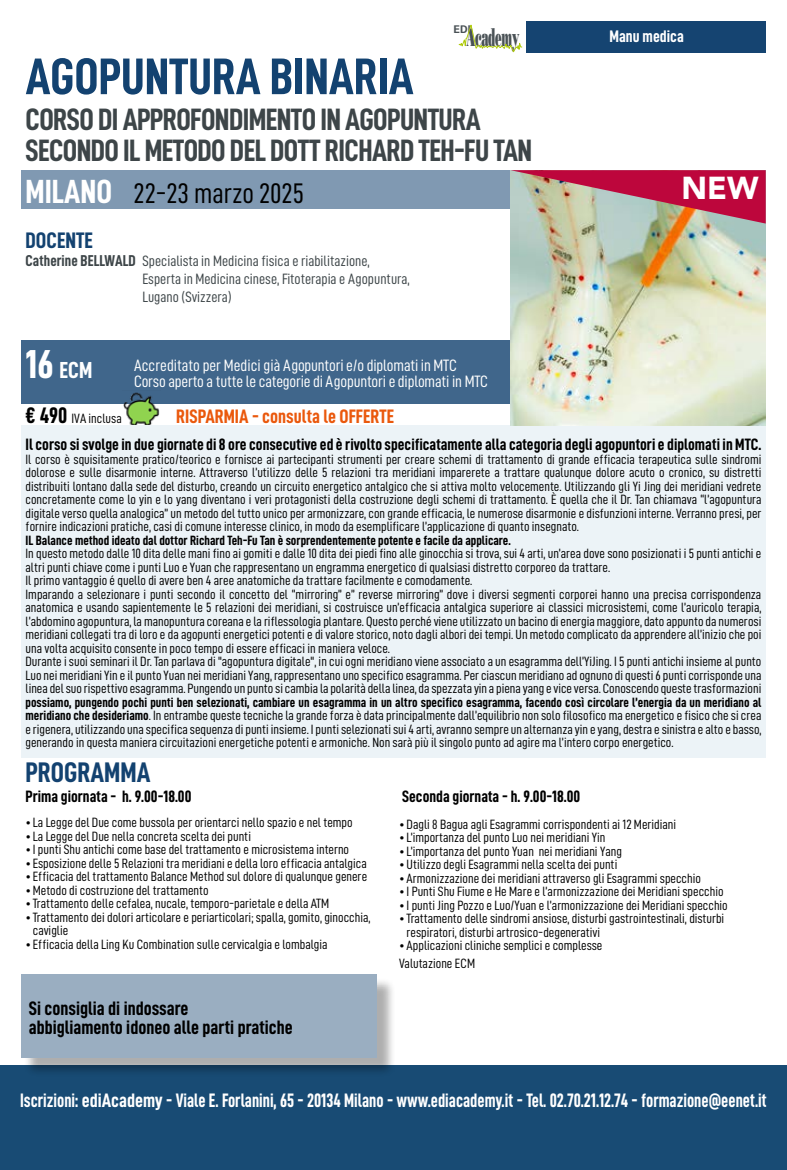
<style>
.page{position:relative;width:787px;height:1170px;background:#fff}
.page>*{position:absolute;margin:0;border:0;box-sizing:border-box;transform-origin:0 0}
.t1{font:51.6px "D DIN Condensed Bold";color:#134270}
.t2{font:900 31.5px "Avenir LT Std";color:#fff}
.t3{font:30.9px/30.9px "D DIN Condensed Bold";letter-spacing:-.02em;color:#3d4548}
.t4{font:28.35px "D DIN Condensed";color:#000}
.t5{font:28.35px "D DIN Condensed Bold";color:#134270}
.t6{font:25.35px "Bodoni Std Poster";letter-spacing:-.03em;color:#4a5256;scale:.43 1}
.t7{font:23.25px "D DIN Condensed Bold";color:#fff}
.t8{font:22.5px "D DIN Condensed Bold";color:#134270}
.t9{font:19.5px "D DIN Condensed Bold";color:#fff;scale:.9 1}
.t10{font:19.5px/19.5px "D DIN Condensed Bold";color:#000}
.t11{font:19.5px "D DIN Condensed Bold";color:#ea580c}
.t12{font:16.8px "D DIN Condensed Bold";color:#fff}
.t13{font:16.5px "D DIN Condensed Bold";color:#000}
.t14{font:16.5px/16.5px "D DIN Condensed";letter-spacing:-.01em;color:#fff}
.t15{font:15px/18px "D DIN Condensed";color:#3d4548}
.t16{font:13.5px/13.5px "D DIN Condensed";color:#000}
.t17{font:13.5px "D DIN Condensed Bold";color:#000}
.t18{font:700 10.65px "Univers LT Std";color:#4a5256}
.s1{font-family:"D DIN Condensed Bold";font-size:33.6px;color:#fff}
.s2{font-family:"D DIN Condensed Bold";font-size:15.75px}
.s3{font-size:40.5px}
.s4{font-family:"D DIN Condensed Bold";font-size:22.5px}
.s5{font-family:"D DIN Condensed Bold"}
</style>
<div class="page">
<div style="left:526px;top:21px;width:239px;height:31px;background:#134270"></div>
<svg style="left:458px;top:24px;width:64px;height:28px"></svg>
<div style="left:21px;top:340px;width:489px;height:64px;background:#40668b"></div>
<div style="left:0;top:1064px;width:787px;height:105px;background:#184b74"></div>
<div style="left:21px;top:170px;width:489px;height:38px;background:#8099b2"></div>
<img style="left:123px;top:392px;width:37px;height:33px">
<div style="left:21px;top:425px;width:744px;height:333px;background:#ecf3f7"></div>
<div style="left:24px;top:976px;width:372px;height:101px;background:#000;opacity:.75"></div>
<div style="left:21px;top:974px;width:356px;height:84px;background:#9aaec1"></div>
<img style="left:510px;top:223px;width:255px;height:202px">
<svg style="left:510px;top:170px;width:255px;height:53px;background:#bc6573"></svg>
<p class="t18" style="left:453px;top:23px;width:19px">EDI</p>
<h3 class="t6" style="left:466px;top:21px;width:126px">Academy</h3>
<p class="t12" style="left:609px;top:27px;width:76px">Manu medica</p>
<h1 class="t1" style="left:26px;top:48px;width:389px">AGOPUNTURA BINARIA</h1>
<h3 class="t3" style="left:26px;top:103px;width:508px">CORSO DI APPROFONDIMENTO IN AGOPUNTURA<br>SECONDO IL METODO DEL DOTT RICHARD TEH-FU TAN</h3>
<h3 class="t4" style="left:26px;top:178px;width:280px"><span class="s1">MILANO</span> 22-23 marzo 2025</h3>
<h3 class="t8" style="left:26px;top:227px;width:69px">DOCENTE</h3>
<p class="t15" style="left:143px;top:251px;width:269px;text-indent:-117px"><span class="s2">Catherine BELLWALD</span> Specialista in Medicina fisica e riabilitazione,<br>Esperta in Medicina cinese, Fitoterapia e Agopuntura,<br>Lugano (Svizzera)</p>
<h3 class="t7" style="left:26px;top:357px;width:68px"><span class="s3">16</span> ECM</h3>
<p class="t14" style="left:134px;top:356px;width:356px">Accreditato per Medici già Agopuntori e/o diplomati in MTC<br>Corso aperto a tutte le categorie di Agopuntori e diplomati in MTC</p>
<h2 class="t2" style="left:681px;top:169px;width:79px">NEW</h2>
<p class="t16" style="left:26px;top:411px;width:98px"><span class="s4">€ 490</span> IVA inclusa</p>
<h3 class="t11" style="left:176px;top:405px;width:219px">RISPARMIA - consulta le OFFERTE</h3>
<p class="t13" style="left:26px;top:435px;width:737px">Il corso si svolge in due giornate di 8 ore consecutive ed è rivolto specificatamente alla categoria degli agopuntori e diplomati in MTC.</p>
<p class="t16" style="left:26px;top:452px;width:737px;text-align:justify">Il corso è squisitamente pratico/teorico e fornisce ai partecipanti strumenti per creare schemi di trattamento di grande efficacia terapeutica sulle sindromi dolorose e sulle disarmonie interne. Attraverso l’utilizzo delle 5 relazioni tra meridiani imparerete a trattare qualunque dolore acuto o cronico, su distretti distribuiti lontano dalla sede del disturbo, creando un circuito energetico antalgico che si attiva molto velocemente. Utilizzando gli Yi Jing dei meridiani vedrete concretamente come lo yin e lo yang diventano i veri protagonisti della costruzione degli schemi di trattamento. È quella che il Dr. Tan chiamava “l’agopuntura digitale verso quella analogica” un metodo del tutto unico per armonizzare, con grande efficacia, le numerose disarmonie e disfunzioni interne. Verranno presi, per fornire indicazioni pratiche, casi di comune interesse clinico, in modo da esemplificare l’applicazione di quanto insegnato.</p>
<p class="t17" style="left:26px;top:532px;width:487px">IL Balance method ideato dal dottor Richard Teh-Fu Tan è sorprendentemente potente e facile da applicare.</p>
<p class="t16" style="left:26px;top:546px;width:737px">In questo metodo dalle 10 dita delle mani fino ai gomiti e dalle 10 dita dei piedi fino alle ginocchia si trova, sui 4 arti, un’area dove sono posizionati i 5 punti antichi e altri punti chiave come i punti Luo e Yuan che rappresentano un engramma energetico di qualsiasi distretto corporeo da trattare.<br>Il primo vantaggio é quello di avere ben 4 aree anatomiche da trattare facilmente e comodamente.<br>Imparando a selezionare i punti secondo il concetto del “mirroring” e” reverse mirroring” dove i diversi segmenti corporei hanno una precisa corrispondenza anatomica e usando sapientemente le 5 relazioni dei meridiani, si costruisce un’efficacia antalgica superiore ai classici microsistemi, come l’auricolo terapia, l’abdomino agopuntura, la manopuntura coreana e la riflessologia plantare. Questo perché viene utilizzato un bacino di energia maggiore, dato appunto da numerosi meridiani collegati tra di loro e da agopunti energetici potenti e di valore storico, noto dagli albori dei tempi. Un metodo complicato da apprendere all’inizio che poi una volta acquisito consente in poco tempo di essere efficaci in maniera veloce.<br>Durante i suoi seminari il Dr. Tan parlava di "agopuntura digitale", in cui ogni meridiano viene associato a un esagramma dell’YiJing. I 5 punti antichi insieme al punto Luo nei meridiani Yin e il punto Yuan nei meridiani Yang, rappresentano uno specifico esagramma. Per ciascun meridiano ad ognuno di questi 6 punti corrisponde una linea del suo rispettivo esagramma. Pungendo un punto si cambia la polarità della linea, da spezzata yin a piena yang e vice versa. Conoscendo queste trasformazioni</p>
<p class="t17" style="left:26px;top:694px;width:737px">possiamo, pungendo pochi punti ben selezionati, cambiare un esagramma in un altro specifico esagramma, facendo così circolare l’energia da un meridiano al</p>
<p class="t16" style="left:26px;top:708px;width:737px;text-align:justify"><span class="s5">meridiano che desideriamo</span>. In entrambe queste tecniche la grande forza è data principalmente dall’equilibrio non solo filosofico ma energetico e fisico che si crea e rigenera, utilizzando una specifica sequenza di punti insieme. I punti selezionati sui 4 arti, avranno sempre un alternanza yin e yang, destra e sinistra e alto e basso, generando in questa maniera circuitazioni energetiche potenti e armoniche. Non sarà più il singolo punto ad agire ma l’intero corpo energetico.</p>
<h3 class="t5" style="left:26px;top:756px;width:126px">PROGRAMMA</h3>
<p class="t13" style="left:26px;top:786px;width:167px">Prima giornata - h. 9.00-18.00</p>
<p class="t16" style="left:26px;top:815px;width:329px">• La Legge del Due come bussola per orientarci nello spazio e nel tempo</p>
<p class="t16" style="left:26px;top:828px;width:227px">• La Legge del Due nella concreta scelta dei punti</p>
<p class="t16" style="left:26px;top:842px;width:325px">• I punti Shu antichi come base del trattamento e microsistema interno</p>
<p class="t16" style="left:26px;top:855px;width:343px">• Esposizione delle 5 Relazioni tra meridiani e della loro efficacia antalgica</p>
<p class="t16" style="left:26px;top:869px;width:343px">• Efficacia del trattamento Balance Method sul dolore di qualunque genere</p>
<p class="t16" style="left:26px;top:882px;width:184px">•Metodo di costruzione del trattamento</p>
<p class="t16" style="left:26px;top:896px;width:305px">• Trattamento delle cefalea, nucale, temporo-parietale e della ATM</p>
<p class="t16" style="left:33px;top:909px;width:339px;text-indent:-7px">• Trattamento dei dolori articolare e periarticolari; spalla, gomito, ginocchia, caviglie</p>
<p class="t16" style="left:26px;top:936px;width:303px">• Efficacia della Ling Ku Combination sulle cervicalgia e lombalgia</p>
<h3 class="t10" style="left:29px;top:997px;width:265px">Si consiglia di indossare<br>abbigliamento idoneo alle parti pratiche</h3>
<p class="t13" style="left:402px;top:786px;width:179px">Seconda giornata - h. 9.00-18.00</p>
<p class="t16" style="left:399px;top:816px;width:278px">• Dagli 8 Bagua agli Esagrammi corrispondenti ai 12 Meridiani</p>
<p class="t16" style="left:399px;top:830px;width:208px">• L’importanza del punto Luo nei meridiani Yin</p>
<p class="t16" style="left:399px;top:843px;width:224px">• L’importanza del punto Yuan nei meridiani Yang</p>
<p class="t16" style="left:399px;top:857px;width:219px">•Utilizzo degli Esagrammi nella scelta dei punti</p>
<p class="t16" style="left:399px;top:870px;width:303px">• Armonizzazione dei meridiani attraverso gli Esagrammi specchio</p>
<p class="t16" style="left:399px;top:884px;width:326px">• I Punti Shu Fiume e He Mare e l’armonizzazione dei Meridiani specchio</p>
<p class="t16" style="left:399px;top:897px;width:330px">• I punti Jing Pozzo e Luo/Yuan e l’armonizzazione dei Meridiani specchio</p>
<p class="t16" style="left:406px;top:911px;width:319px;text-indent:-7px">• Trattamento delle sindromi ansiose, disturbi gastrointestinali, disturbi respiratori, disturbi artrosico-degenerativi</p>
<p class="t16" style="left:399px;top:936px;width:205px;line-height:17.7px">• Applicazioni cliniche semplici e complesse<br>Valutazione ECM</p>
<h3 class="t9" style="left:20px;top:1089px;width:831px">Iscrizioni: ediAcademy - Viale E. Forlanini, 65 - 20134 Milano - www.ediacademy.it - Tel. 02.70.21.12.74 - formazione@eenet.it</h3>
</div>
